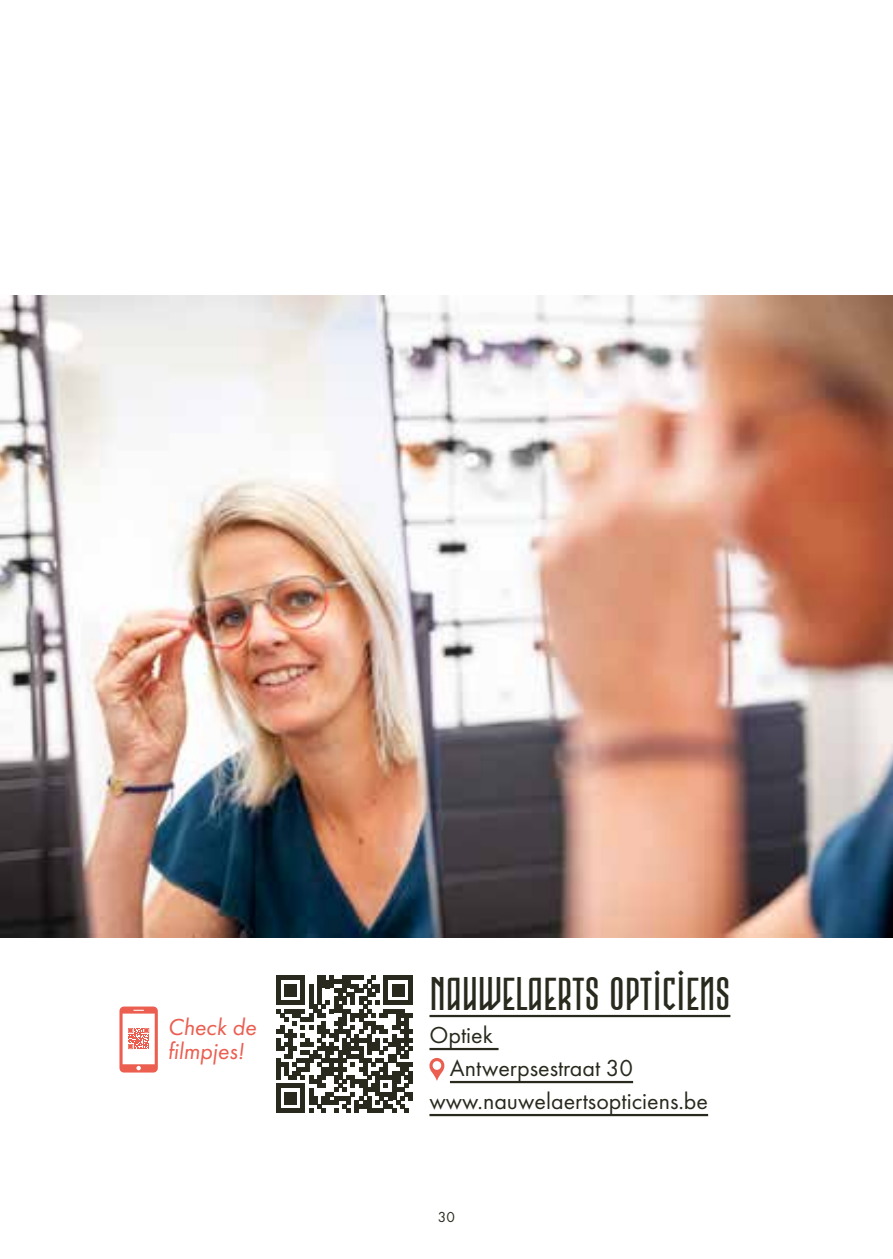
<style>
.page{position:relative;width:893px;height:1259px;background:#fff}
.page>*{position:absolute;margin:0;border:0;box-sizing:border-box;transform-origin:0 0}
.t1{font:48px "Bilbo INC";color:#29291e}
.t2{font:24px "Futura PT";color:#29291e}
.t3{font:italic 24px/24px "Futura PT";color:#eb5e50}
.t4{font:15px "Futura PT";color:#29291e}
</style>
<div class="page">
<img style="left:0;top:296px;width:893px;height:641px">
<hr style="left:429px;top:1015px;width:301px;height:2px;background:#29291e">
<hr style="left:429px;top:1048px;width:70px;height:2px;background:#29291e">
<hr style="left:450px;top:1081px;width:183px;height:2px;background:#29291e">
<hr style="left:429px;top:1114px;width:279px;height:2px;background:#29291e">
<svg style="left:429px;top:1058px;width:15px;height:23px"></svg>
<svg style="left:276px;top:975px;width:137px;height:137px"></svg>
<svg style="left:119px;top:1006px;width:39px;height:66px"></svg>
<p class="t3" style="left:168px;top:1014px;width:90px">Check de filmpjes!</p>
<h1 class="t1" style="left:429px;top:970px;width:302px">NAUWELAERTS OPTICIENS</h1>
<p class="t2" style="left:429px;top:1020px;width:65px">Optiek</p>
<p class="t2" style="left:450px;top:1053px;width:185px">Antwerpsestraat 30</p>
<p class="t2" style="left:429px;top:1086px;width:280px">www.nauwelaertsopticiens.be</p>
<p class="t4" style="left:438px;top:1207px;width:19px">30</p>
</div>
